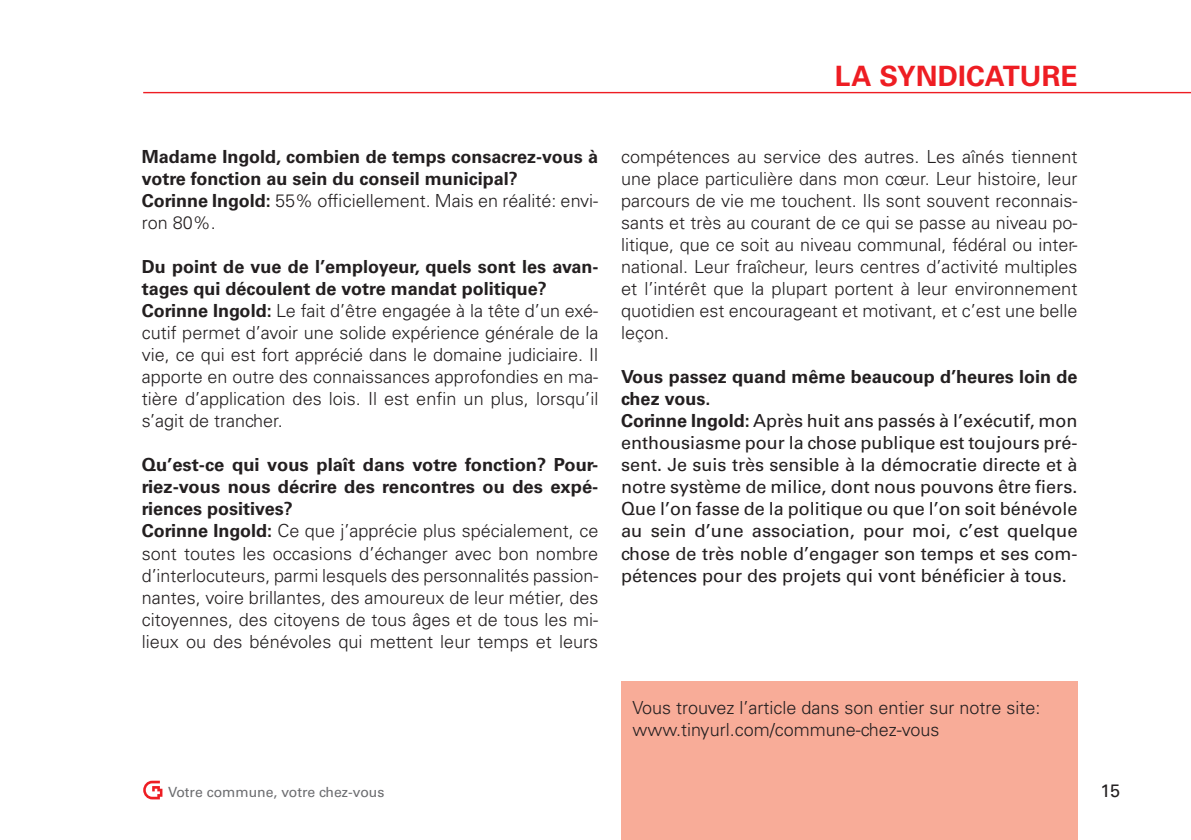
<style>
.page{position:relative;width:1191px;height:840px;background:#fff}
.page>*{position:absolute;margin:0;border:0;box-sizing:border-box;transform-origin:0 0}
.t1{font:700 28px "Univers LT Std";color:#ee1d23}
.t2{font:300 18px/22px "Univers LT Std";color:#231f20}
.t3{font:18px/22px "Univers LT Std";color:#231f20}
.t4{font:700 18px/22px "Univers LT Std";color:#231f20}
.t5{font:14px "Univers LT Std";color:#6c6d70}
.s1{font-weight:300}
.s2{font-weight:700}
</style>
<div class="page">
<hr style="left:143px;top:92px;width:1048px;height:1px;background:#ee1d23">
<svg style="left:143px;top:780px;width:19px;height:19px"></svg>
<div style="left:621px;top:681px;width:456px;height:158px;background:#f8ac98"></div>
<h1 class="t1" style="left:835px;top:60px;width:244px">LA SYNDICATURE</h1>
<p class="t4" style="left:142px;top:146px;width:458px">Madame Ingold, combien de temps consacrez-vous à votre fonction au sein du conseil municipal?<br>Corinne Ingold: <span class="s1">55% officiellement. Mais en réalité: envi&shy;ron 80%.</span></p>
<p class="t2" style="left:142px;top:255px;width:458px"><span class="s2">Du point de vue de l’employeur, quels sont les avan&shy;tages qui découlent de votre mandat politique?<br>Corinne Ingold:</span> Le fait d’être engagée à la tête d’un exé&shy;cutif permet d’avoir une solide expérience générale de la vie, ce qui est fort apprécié dans le domaine judiciaire. Il apporte en outre des connaissances approfondies en ma&shy;tière d’application des lois. Il est enfin un plus, lorsqu’il s’agit de trancher.</p>
<p class="t2" style="left:142px;top:454px;width:458px"><span class="s2">Qu’est-ce qui vous plaît dans votre fonction? Pour&shy;riez-vous nous décrire des rencontres ou des expé&shy;riences positives?<br>Corinne Ingold:</span> Ce que j’apprécie plus spécialement, ce sont toutes les occasions d’échanger avec bon nombre d’interlocuteurs, parmi lesquels des personnalités passion&shy;nantes, voire brillantes, des amoureux de leur métier, des citoyennes, des citoyens de tous âges et de tous les mi&shy;lieux ou des bénévoles qui mettent leur temps et leurs</p>
<p class="t5" style="left:168px;top:783px;width:218px">Votre commune, votre chez-vous</p>
<p class="t2" style="left:621px;top:146px;width:458px;text-align:justify">compétences au service des autres. Les aînés tiennent une place particulière dans mon cœur. Leur histoire, leur parcours de vie me touchent. Ils sont souvent reconnais&shy;sants et très au courant de ce qui se passe au niveau po&shy;litique, que ce soit au niveau communal, fédéral ou inter&shy;national. Leur fraîcheur, leurs centres d’activité multiples et l’intérêt que la plupart portent à leur environnement quotidien est encourageant et motivant, et c’est une belle leçon.</p>
<p class="t3" style="left:621px;top:366px;width:458px"><span class="s2">Vous passez quand même beaucoup d’heures loin de chez vous.<br>Corinne Ingold:</span> Après huit ans passés à l’exécutif, mon enthousiasme pour la chose publique est toujours pré&shy;sent. Je suis très sensible à la démocratie directe et à notre système de milice, dont nous pouvons être fiers.<br>Que l’on fasse de la politique ou que l’on soit bénévole au sein d’une association, pour moi, c’est quelque chose de très noble d’engager son temps et ses com&shy;pétences pour des projets qui vont bénéficier à tous.</p>
<p class="t2" style="left:632px;top:696px;width:410px">Vous trouvez l’article dans son entier sur notre site: www.tinyurl.com/commune-chez-vous</p>
<p class="t3" style="left:1100px;top:779px;width:21px">15</p>
</div>
